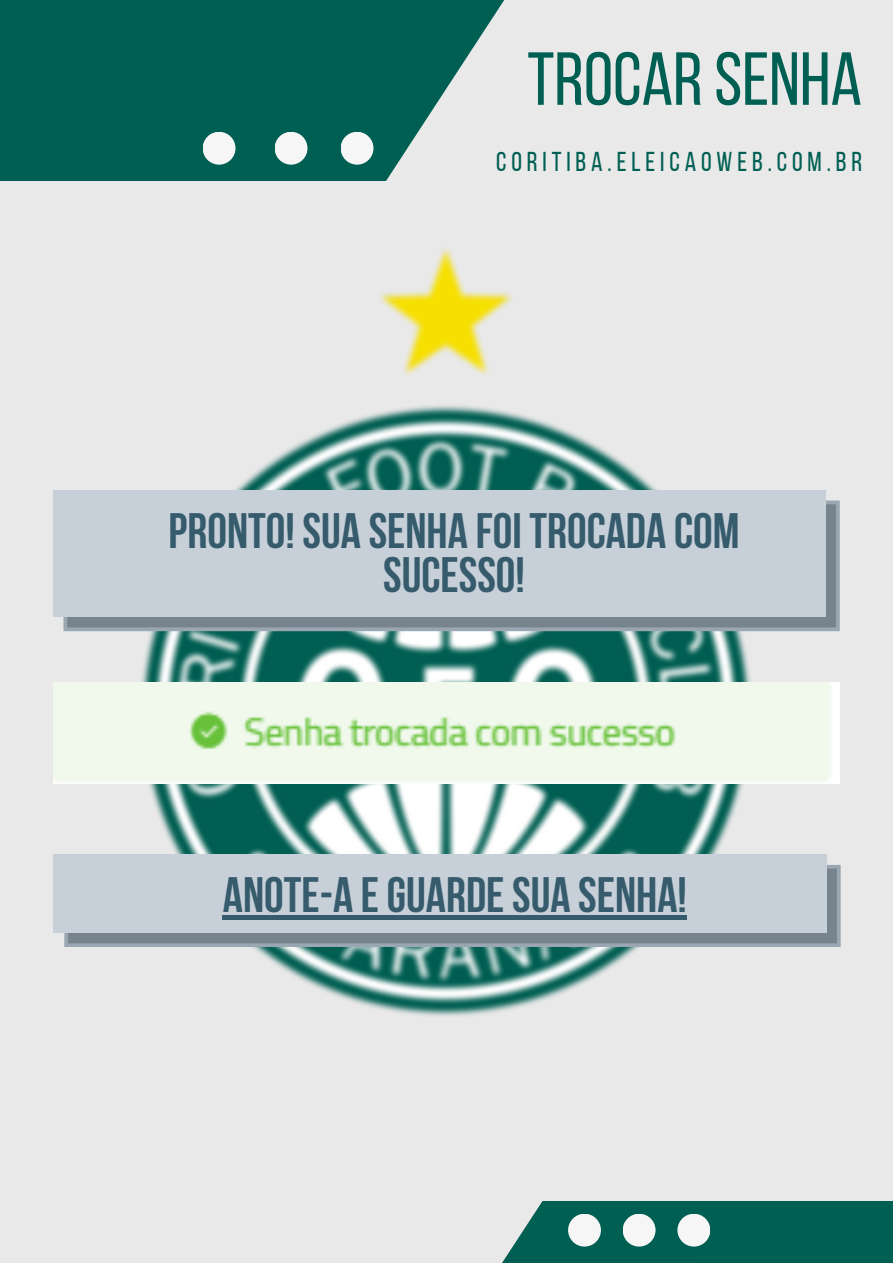
<style>
.page{position:relative;width:893px;height:1264px;background:#fff}
.page>*{position:absolute;margin:0;border:0;box-sizing:border-box;transform-origin:0 0}
.t1{font:75px "Bebas Neue";color:#005f53}
.t2{font:700 49.5px/44.2px "Bebas Neue";color:#365b6d;text-align:center}
.t3{font:27.15px "Bebas Neue";letter-spacing:.18em;color:#005f53}
</style>
<div class="page">
<div style="left:0;top:0;width:892px;height:1262px;background:#e9e9e9"></div>
<div style="left:502px;top:1201px;width:390px;height:61px;background:#005f53"></div>
<div style="left:0;top:0;width:311px;height:181px;background:#005f53"></div>
<svg style="left:311px;top:0;width:194px;height:181px"></svg>
<div style="left:340px;top:132px;width:33px;height:33px;background:#f6f6f6;border-radius:50%"></div>
<div style="left:274px;top:132px;width:33px;height:33px;background:#f6f6f6;border-radius:50%"></div>
<div style="left:203px;top:132px;width:32px;height:33px;background:#f6f6f6;border-radius:50%"></div>
<div style="left:568px;top:1213px;width:33px;height:33px;background:#f6f6f6;border-radius:50%"></div>
<div style="left:622px;top:1213px;width:33px;height:33px;background:#f6f6f6;border-radius:50%"></div>
<div style="left:677px;top:1213px;width:33px;height:33px;background:#f6f6f6;border-radius:50%"></div>
<img style="left:53px;top:248px;width:788px;height:769px">
<svg style="left:63px;top:500px;width:776px;height:131px;background:#808d97"></svg>
<div style="left:53px;top:490px;width:772px;height:127px;background:#c7d0d8"></div>
<img style="left:54px;top:683px;width:785px;height:100px">
<svg style="left:64px;top:864px;width:776px;height:82px;background:#84909a"></svg>
<div style="left:54px;top:854px;width:772px;height:78px;background:#c7d0d8"></div>
<hr style="left:223px;top:915px;width:464px;height:4px;background:#365b6d">
<p class="t1" style="left:527px;top:49px;width:336px">TROCARSENHA</p>
<p class="t3" style="left:496px;top:151px;width:367px">CORITIBA.ELEICAOWEB.COM.BR</p>
<p class="t2" style="left:168px;top:513px;width:572px">PRONTO! SUA SENHA FOI TROCADA COM<br>SUCESSO!</p>
<p class="t2" style="left:223px;top:877px;width:465px">ANOTE-A EGUARDESUA SENHA!</p>
</div>
